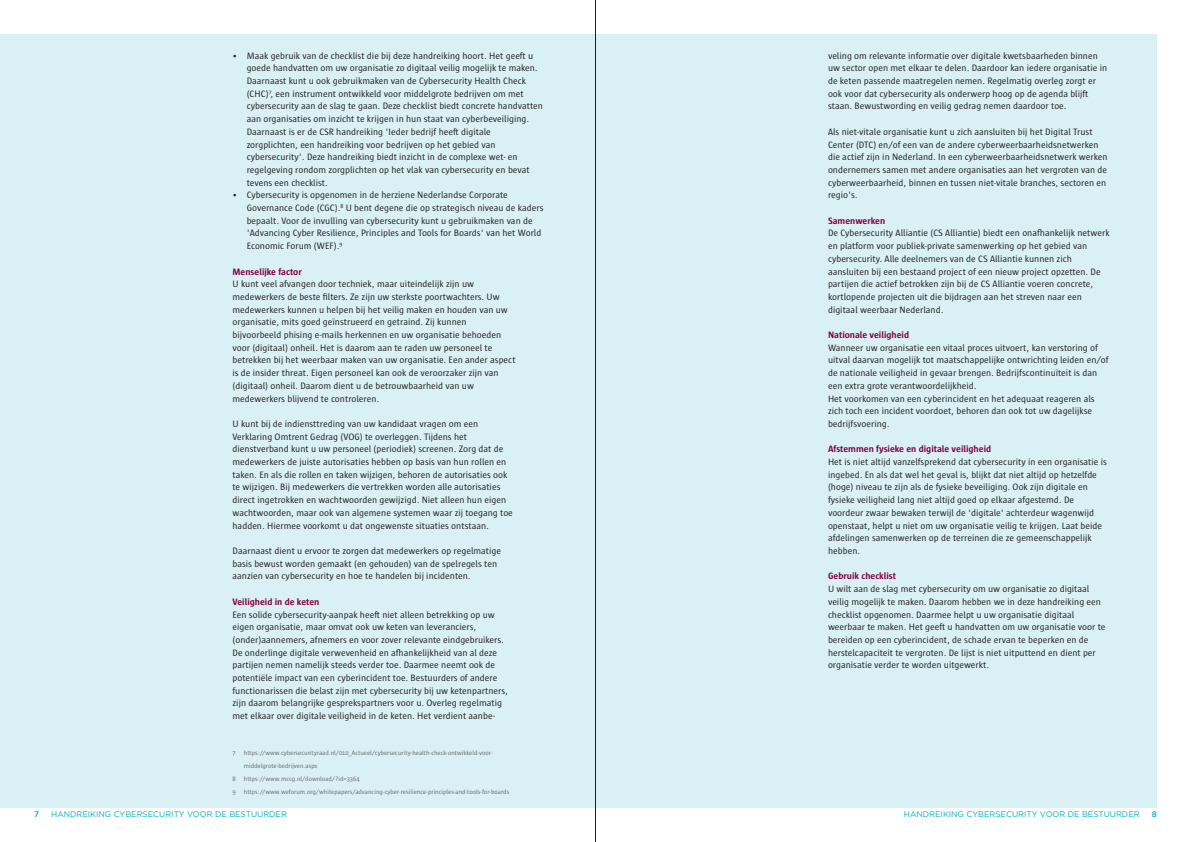
<style>
.page{position:relative;width:1191px;height:842px;background:#fff}
.page>*{position:absolute;margin:0;border:0;box-sizing:border-box;transform-origin:0 0}
.t1{font:9.5px/12.7px "Sun";color:#231f20}
.t2{font:700 9.5px "Sun";color:#80013f}
.t3{font:8.1px "Gotham";color:#00b0c5}
.t4{font:500 8.1px "Gotham";color:#00b0c5}
.t5{font:6.5px/12.7px "Sun";color:#6c6d70}
</style>
<div class="page">
<div style="left:0;top:34px;width:1157px;height:774px;background:#d9f0f4"></div>
<hr style="left:595px;top:0;width:1px;height:842px;background:#231f20">
<p class="t1" style="left:247px;top:50px;width:298px;text-indent:-14px">• Maak gebruik van de checklist die bij deze handreiking hoort. Het geeft u goede handvatten om uw organisatie zo digitaal veilig mogelijk te maken.<br>Daarnaast kunt u ook gebruikmaken van de Cybersecurity Health Check (CHC)<sup>7</sup>, een instrument ontwikkeld voor middelgrote bedrijven om met cybersecurity aan de slag te gaan. Deze checklist biedt concrete handvatten aan organisaties om inzicht te krijgen in hun staat van cyberbeveiliging.<br>Daarnaast is er de CSR handreiking 'Ieder bedrijf heeft digitale zorgplichten, een handreiking voor bedrijven op het gebied van cybersecurity'. Deze handreiking biedt inzicht in de complexe wet- en regelgeving rondom zorgplichten op het vlak van cybersecurity en bevat tevens een checklist.</p>
<p class="t1" style="left:247px;top:189px;width:298px;text-indent:-14px">• Cybersecurity is opgenomen in de herziene Nederlandse Corporate Governance Code (CGC).<sup>8</sup> U bent degene die op strategisch niveau de kaders bepaalt. Voor de invulling van cybersecurity kunt u gebruikmaken van de 'Advancing Cyber Resilience, Principles and Tools for Boards' van het World Economic Forum (WEF).<sup>9</sup></p>
<p class="t2" style="left:232px;top:268px;width:71px">Menselijke factor</p>
<p class="t1" style="left:232px;top:278px;width:284px">U kunt veel afvangen door techniek, maar uiteindelijk zijn uw medewerkers de beste filters. Ze zijn uw sterkste poortwachters. Uw medewerkers kunnen u helpen bij het veilig maken en houden van uw organisatie, mits goed geïnstrueerd en getraind. Zij kunnen bijvoorbeeld phising e-mails herkennen en uw organisatie behoeden voor (digitaal) onheil. Het is daarom aan te raden uw personeel te betrekken bij het weerbaar maken van uw organisatie. Een ander aspect is de insider threat. Eigen personeel kan ook de veroorzaker zijn van (digitaal) onheil. Daarom dient u de betrouwbaarheid van uw medewerkers blijvend te controleren.</p>
<p class="t1" style="left:232px;top:418px;width:282px">U kunt bij de indiensttreding van uw kandidaat vragen om een Verklaring Omtrent Gedrag (VOG) te overleggen. Tijdens het dienstverband kunt u uw personeel (periodiek) screenen. Zorg dat de medewerkers de juiste autorisaties hebben op basis van hun rollen en taken. En als die rollen en taken wijzigen, behoren de autorisaties ook te wijzigen. Bij medewerkers die vertrekken worden alle autorisaties direct ingetrokken en wachtwoorden gewijzigd. Niet alleen hun eigen wachtwoorden, maar ook van algemene systemen waar zij toegang toe hadden. Hiermee voorkomt u dat ongewenste situaties ontstaan.</p>
<p class="t1" style="left:232px;top:545px;width:270px">Daarnaast dient u ervoor te zorgen dat medewerkers op regelmatige basis bewust worden gemaakt (en gehouden) van de spelregels ten aanzien van cybersecurity en hoe te handelen bij incidenten.</p>
<p class="t2" style="left:232px;top:598px;width:88px">Veiligheid in de keten</p>
<p class="t1" style="left:232px;top:609px;width:273px">Een solide cybersecurity-aanpak heeft niet alleen betrekking op uw eigen organisatie, maar omvat ook uw keten van leveranciers, (onder)aannemers, afnemers en voor zover relevante eindgebruikers.</p>
<p class="t1" style="left:232px;top:647px;width:277px">De onderlinge digitale verwevenheid en afhankelijkheid van al deze partijen nemen namelijk steeds verder toe. Daarmee neemt ook de potentiële impact van een cyberincident toe. Bestuurders of andere functionarissen die belast zijn met cybersecurity bij uw ketenpartners, zijn daarom belangrijke gesprekspartners voor u. Overleg regelmatig met elkaar over digitale veiligheid in de keten. Het verdient aanbe-</p>
<p class="t5" style="left:244px;top:747px;width:250px;text-indent:-11px">7 https://www.cybersecurityraad.nl/010_Actueel/cybersecurity-health-check-ontwikkeld-voor&shy;middelgrote-bedrijven.aspx</p>
<p class="t5" style="left:232px;top:773px;width:129px">8 https://www.mccg.nl/download/?id=3364</p>
<p class="t5" style="left:232px;top:785px;width:278px">9 https://www.weforum.org/whitepapers/advancing-cyber-resilience-principles-and-tools-for-boards</p>
<p class="t4" style="left:34px;top:811px;width:6px">7</p>
<p class="t3" style="left:51px;top:812px;width:237px">HANDREIKING CYBERSECURITY VOOR DE BESTUURDER</p>
<p class="t1" style="left:828px;top:50px;width:281px">veling om relevante informatie over digitale kwetsbaarheden binnen uw sector open met elkaar te delen. Daardoor kan iedere organisatie in de keten passende maatregelen nemen. Regelmatig overleg zorgt er ook voor dat cybersecurity als onderwerp hoog op de agenda blijft staan. Bewustwording en veilig gedrag nemen daardoor toe.</p>
<p class="t1" style="left:828px;top:126px;width:281px">Als niet-vitale organisatie kunt u zich aansluiten bij het Digital Trust Center (DTC) en/of een van de andere cyberweerbaarheidsnetwerken die actief zijn in Nederland. In een cyberweerbaarheidsnetwerk werken ondernemers samen met andere organisaties aan het vergroten van de cyberweerbaarheid, binnen en tussen niet-vitale branches, sectoren en regio's.</p>
<p class="t2" style="left:828px;top:217px;width:59px">Samenwerken</p>
<p class="t1" style="left:828px;top:228px;width:283px">De Cybersecurity Alliantie (CS Alliantie) biedt een onafhankelijk netwerk en platform voor publiek-private samenwerking op het gebied van cybersecurity. Alle deelnemers van de CS Alliantie kunnen zich aansluiten bij een bestaand project of een nieuw project opzetten. De partijen die actief betrokken zijn bij de CS Alliantie voeren concrete, kortlopende projecten uit die bijdragen aan het streven naar een digitaal weerbaar Nederland.</p>
<p class="t2" style="left:828px;top:331px;width:83px">Nationale veiligheid</p>
<p class="t1" style="left:828px;top:342px;width:282px">Wanneer uw organisatie een vitaal proces uitvoert, kan verstoring of uitval daarvan mogelijk tot maatschappelijke ontwrichting leiden en/of de nationale veiligheid in gevaar brengen. Bedrijfscontinuïteit is dan een extra grote verantwoordelijkheid.</p>
<p class="t1" style="left:828px;top:393px;width:268px">Het voorkomen van een cyberincident en het adequaat reageren als zich toch een incident voordoet, behoren dan ook tot uw dagelijkse bedrijfsvoering.</p>
<p class="t2" style="left:828px;top:446px;width:165px">Afstemmen fysieke en digitale veiligheid</p>
<p class="t1" style="left:828px;top:456px;width:280px">Het is niet altijd vanzelfsprekend dat cybersecurity in een organisatie is ingebed. En als dat wel het geval is, blijkt dat niet altijd op hetzelfde (hoge) niveau te zijn als de fysieke beveiliging. Ook zijn digitale en fysieke veiligheid lang niet altijd goed op elkaar afgestemd. De voordeur zwaar bewaken terwijl de 'digitale' achterdeur wagenwijd openstaat, helpt u niet om uw organisatie veilig te krijgen. Laat beide afdelingen samenwerken op de terreinen die ze gemeenschappelijk hebben.</p>
<p class="t2" style="left:828px;top:573px;width:70px">Gebruik checklist</p>
<p class="t1" style="left:828px;top:583px;width:279px">U wilt aan de slag met cybersecurity om uw organisatie zo digitaal veilig mogelijk te maken. Daarom hebben we in deze handreiking een checklist opgenomen. Daarmee helpt u uw organisatie digitaal weerbaar te maken. Het geeft u handvatten om uw organisatie voor te bereiden op een cyberincident, de schade ervan te beperken en de herstelcapaciteit te vergroten. De lijst is niet uitputtend en dient per organisatie verder te worden uitgewerkt.</p>
<p class="t3" style="left:904px;top:812px;width:237px">HANDREIKING CYBERSECURITY VOOR DE BESTUURDER</p>
<p class="t4" style="left:1151px;top:811px;width:7px">8</p>
</div>
